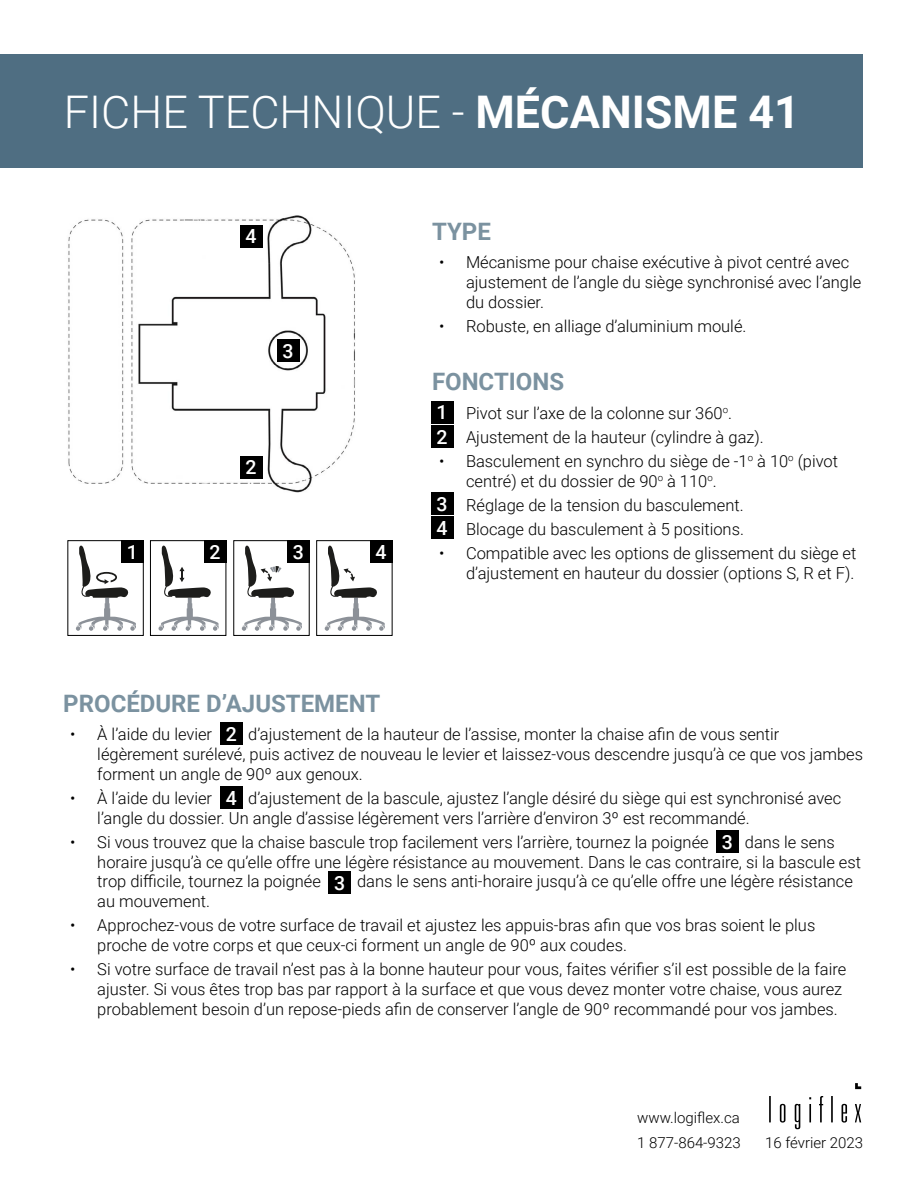
<style>
.page{position:relative;width:918px;height:1188px;background:#fff}
.page>*{position:absolute;margin:0;border:0;box-sizing:border-box;transform-origin:0 0}
.t1{font:300 45px "Roboto";color:#fff}
.t2{font:700 24px "Roboto";color:#7b92a0}
.t3{font:500 19.5px "Roboto";color:#fff}
.t4{font:300 16.5px/19.8px "Roboto";color:#000}
.t5{font:300 15px "Roboto";color:#000}
.s1{font-weight:700}
</style>
<div class="page">
<div style="left:1px;top:55px;width:862px;height:113px;background:#4f6e82"></div>
<svg style="left:769px;top:1096px;width:2px;height:26px"></svg>
<svg style="left:780px;top:1104px;width:5px;height:19px"></svg>
<svg style="left:795px;top:1104px;width:5px;height:25px"></svg>
<svg style="left:809px;top:1097px;width:2px;height:25px"></svg>
<svg style="left:819px;top:1096px;width:4px;height:26px"></svg>
<svg style="left:831px;top:1096px;width:2px;height:26px"></svg>
<svg style="left:842px;top:1104px;width:5px;height:19px"></svg>
<svg style="left:855px;top:1104px;width:6px;height:18px"></svg>
<svg style="left:855px;top:1083px;width:6px;height:6px"></svg>
<div style="left:67px;top:540px;width:77px;height:96px;border:1px solid #000"></div>
<svg style="left:76px;top:545px;width:60px;height:86px"></svg>
<div style="left:150px;top:540px;width:76px;height:96px;border:1px solid #000"></div>
<svg style="left:159px;top:545px;width:60px;height:86px"></svg>
<div style="left:233px;top:540px;width:77px;height:96px;border:1px solid #000"></div>
<svg style="left:242px;top:545px;width:60px;height:86px"></svg>
<div style="left:287px;top:541px;width:22px;height:22px;background:#000"></div>
<div style="left:121px;top:541px;width:23px;height:22px;background:#000"></div>
<div style="left:204px;top:541px;width:22px;height:22px;background:#000"></div>
<div style="left:316px;top:540px;width:77px;height:96px;border:1px solid #000"></div>
<svg style="left:325px;top:545px;width:60px;height:86px"></svg>
<div style="left:370px;top:541px;width:22px;height:22px;background:#000"></div>
<img style="left:68px;top:215px;width:287px;height:277px">
<div style="left:240px;top:456px;width:22px;height:22px;background:#000"></div>
<div style="left:277px;top:339px;width:22px;height:23px;background:#000"></div>
<div style="left:240px;top:225px;width:22px;height:22px;background:#000"></div>
<div style="left:431px;top:517px;width:22px;height:22px;background:#000"></div>
<div style="left:431px;top:425px;width:22px;height:23px;background:#000"></div>
<div style="left:431px;top:401px;width:22px;height:22px;background:#000"></div>
<div style="left:431px;top:492px;width:22px;height:23px;background:#000"></div>
<div style="left:220px;top:722px;width:23px;height:23px;background:#000"></div>
<div style="left:220px;top:786px;width:23px;height:23px;background:#000"></div>
<div style="left:716px;top:830px;width:23px;height:23px;background:#000"></div>
<div style="left:328px;top:872px;width:23px;height:22px;background:#000"></div>
<h1 class="t1" style="left:64px;top:81px;width:738px">FICHE TECHNIQUE - <span class="s1">MÉCANISME 41</span></h1>
<p class="t3" style="left:246px;top:223px;width:13px">4</p>
<p class="t3" style="left:282px;top:337px;width:13px">3</p>
<p class="t3" style="left:246px;top:454px;width:13px">2</p>
<p class="t3" style="left:127px;top:539px;width:13px">1</p>
<p class="t3" style="left:209px;top:539px;width:13px">2</p>
<p class="t3" style="left:293px;top:539px;width:13px">3</p>
<p class="t3" style="left:376px;top:539px;width:13px">4</p>
<h2 class="t2" style="left:432px;top:215px;width:60px">TYPE</h2>
<p class="t4" style="left:466px;top:252px;width:397px;text-indent:-27px">• Mécanisme pour chaise exécutive à pivot centré avec ajustement de l’angle du siège synchronisé avec l’angle du dossier.</p>
<p class="t4" style="left:439px;top:316px;width:309px">• Robuste, en alliage d’aluminium moulé.</p>
<h2 class="t2" style="left:432px;top:365px;width:134px">FONCTIONS</h2>
<p class="t4" style="left:439px;top:402px;width:295px">• Pivot sur l’axe de la colonne sur 360<sup>o</sup>.</p>
<p class="t4" style="left:439px;top:426px;width:326px">• Ajustement de la hauteur (cylindre à gaz).</p>
<p class="t4" style="left:466px;top:450px;width:374px;text-indent:-27px">• Basculement en synchro du siège de -1<sup>o</sup> à 10<sup>o</sup> (pivot centré) et du dossier de 90<sup>o</sup> à 110<sup>o</sup>.</p>
<p class="t4" style="left:439px;top:494px;width:306px">• Réglage de la tension du basculement.</p>
<p class="t4" style="left:439px;top:518px;width:306px">• Blocage du basculement à 5 positions.</p>
<p class="t4" style="left:439px;top:542px;width:419px;text-align:right">• Compatible avec les options de glissement du siège et d’ajustement en hauteur du dossier (options S, R et F).</p>
<p class="t3" style="left:437px;top:399px;width:13px">1</p>
<p class="t3" style="left:437px;top:423px;width:13px">2</p>
<p class="t3" style="left:437px;top:490px;width:13px">3</p>
<p class="t3" style="left:437px;top:515px;width:13px">4</p>
<h2 class="t2" style="left:63px;top:687px;width:318px">PROCÉDURE D’AJUSTEMENT</h2>
<p class="t4" style="left:70px;top:724px;width:143px">• À l’aide du levier</p>
<p class="t3" style="left:226px;top:720px;width:13px">2</p>
<p class="t4" style="left:97px;top:724px;width:767px;text-indent:151px">d’ajustement de la hauteur de l’assise, monter la chaise afin de vous sentir légèrement surélevé, puis activez de nouveau le levier et laissez-vous descendre jusqu’à ce que vos jambes forment un angle de 90º aux genoux.</p>
<p class="t4" style="left:70px;top:788px;width:143px">• À l’aide du levier</p>
<p class="t3" style="left:226px;top:784px;width:13px">4</p>
<p class="t4" style="left:97px;top:788px;width:746px;text-indent:151px">d’ajustement de la bascule, ajustez l’angle désiré du siège qui est synchronisé avec l’angle du dossier. Un angle d’assise légèrement vers l’arrière d’environ 3º est recommandé.</p>
<p class="t4" style="left:70px;top:831px;width:640px">• Si vous trouvez que la chaise bascule trop facilement vers l’arrière, tournez la poignée</p>
<p class="t3" style="left:722px;top:828px;width:13px">3</p>
<p class="t4" style="left:97px;top:831px;width:765px;text-indent:647px">dans le sens horaire jusqu’à ce qu’elle offre une légère résistance au mouvement. Dans le cas contraire, si la bascule est trop difficile, tournez la poignée</p>
<p class="t4" style="left:357px;top:871px;width:497px">dans le sens anti-horaire jusqu’à ce qu’elle offre une légère résistance</p>
<p class="t3" style="left:334px;top:870px;width:13px">3</p>
<p class="t4" style="left:97px;top:891px;width:114px">au mouvement.</p>
<p class="t4" style="left:97px;top:915px;width:720px;text-indent:-27px">• Approchez-vous de votre surface de travail et ajustez les appuis-bras afin que vos bras soient le plus proche de votre corps et que ceux-ci forment un angle de 90º aux coudes.</p>
<p class="t4" style="left:97px;top:959px;width:751px;text-indent:-27px">• Si votre surface de travail n’est pas à la bonne hauteur pour vous, faites vérifier s’il est possible de la faire ajuster. Si vous êtes trop bas par rapport à la surface et que vous devez monter votre chaise, vous aurez probablement besoin d’un repose-pieds afin de conserver l’angle de 90º recommandé pour vos jambes.</p>
<p class="t5" style="left:637px;top:1107px;width:104px">www.logiflex.ca</p>
<p class="t5" style="left:637px;top:1133px;width:105px">1 877-864-9323</p>
<p class="t5" style="left:765px;top:1133px;width:100px">16 février 2023</p>
</div>
